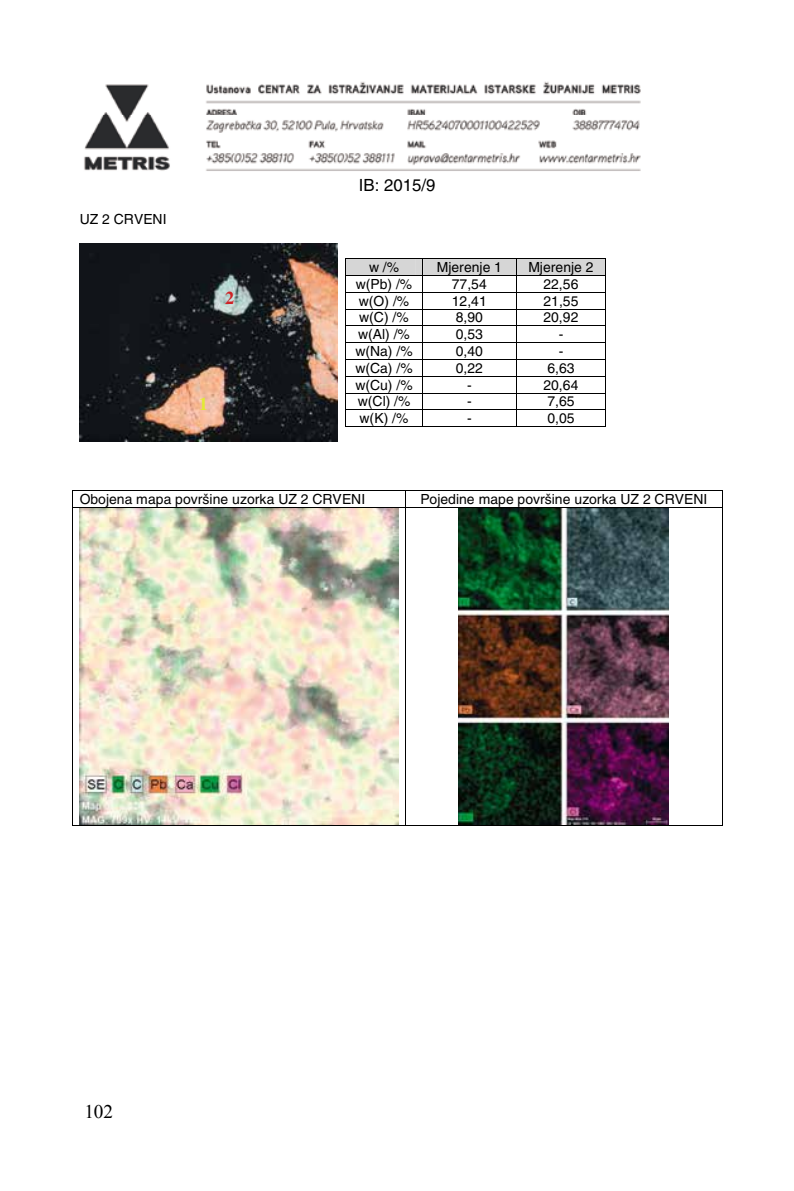
<style>
.page{position:relative;width:794px;height:1191px;background:#fff}
.page>*{position:absolute;margin:0;border:0;box-sizing:border-box;transform-origin:0 0}
.t1{font:19.25px "Times New Roman";color:#000}
.t2{font:700 18.2px "Times";color:#e2ea35}
.t3{font:700 18.2px "Times";color:#ce2325}
.t4{font:16.8px "Helvetica";letter-spacing:.005em;color:#000}
.t5{font:14px "Helvetica";color:#000}
</style>
<div class="page">
<img style="left:84px;top:81px;width:557px;height:90px">
<img style="left:80px;top:243px;width:258px;height:198px">
<svg style="left:345px;top:258px;width:261px;height:169px"></svg>
<hr style="left:72px;top:490px;width:333px;height:1px;background:#000">
<hr style="left:406px;top:490px;width:316px;height:1px;background:#000">
<img style="left:80px;top:508px;width:318px;height:317px">
<img style="left:459px;top:508px;width:210px;height:316px">
<svg style="left:72px;top:491px;width:1px;height:16px"></svg>
<hr style="left:72px;top:507px;width:333px;height:1px;background:#000">
<svg style="left:405px;top:490px;width:1px;height:17px"></svg>
<hr style="left:406px;top:507px;width:316px;height:1px;background:#000">
<svg style="left:722px;top:490px;width:1px;height:17px"></svg>
<hr style="left:72px;top:507px;width:1px;height:318px;background:#000">
<hr style="left:72px;top:825px;width:333px;height:1px;background:#000">
<hr style="left:405px;top:507px;width:1px;height:318px;background:#000">
<hr style="left:406px;top:825px;width:316px;height:1px;background:#000">
<hr style="left:722px;top:507px;width:1px;height:318px;background:#000">
<p class="t5" style="left:80px;top:211px;width:89px">UZ 2 CRVENI</p>
<h2 class="t3" style="left:225px;top:286px;width:11px">2</h2>
<h2 class="t2" style="left:199px;top:392px;width:11px">1</h2>
<p class="t4" style="left:359px;top:175px;width:78px">IB: 2015/9</p>
<p class="t5" style="left:369px;top:259px;width:32px">w /%</p>
<p class="t5" style="left:437px;top:259px;width:67px">Mjerenje 1</p>
<p class="t5" style="left:528px;top:259px;width:67px">Mjerenje 2</p>
<p class="t5" style="left:356px;top:275px;width:58px">w(Pb) /%</p>
<p class="t5" style="left:452px;top:275px;width:36px">77,54</p>
<p class="t5" style="left:543px;top:275px;width:36px">22,56</p>
<p class="t5" style="left:359px;top:292px;width:52px">w(O) /%</p>
<p class="t5" style="left:452px;top:292px;width:36px">12,41</p>
<p class="t5" style="left:543px;top:292px;width:36px">21,55</p>
<p class="t5" style="left:359px;top:309px;width:51px">w(C) /%</p>
<p class="t5" style="left:456px;top:309px;width:29px">8,90</p>
<p class="t5" style="left:543px;top:309px;width:36px">20,92</p>
<p class="t5" style="left:358px;top:326px;width:53px">w(Al) /%</p>
<p class="t5" style="left:456px;top:326px;width:29px">0,53</p>
<p class="t5" style="left:559px;top:326px;width:6px">-</p>
<p class="t5" style="left:355px;top:343px;width:59px">w(Na) /%</p>
<p class="t5" style="left:456px;top:343px;width:29px">0,40</p>
<p class="t5" style="left:559px;top:343px;width:6px">-</p>
<p class="t5" style="left:355px;top:359px;width:59px">w(Ca) /%</p>
<p class="t5" style="left:456px;top:359px;width:29px">0,22</p>
<p class="t5" style="left:547px;top:359px;width:29px">6,63</p>
<p class="t5" style="left:355px;top:376px;width:59px">w(Cu) /%</p>
<p class="t5" style="left:467px;top:376px;width:6px">-</p>
<p class="t5" style="left:543px;top:376px;width:36px">20,64</p>
<p class="t5" style="left:358px;top:393px;width:54px">w(Cl) /%</p>
<p class="t5" style="left:467px;top:393px;width:6px">-</p>
<p class="t5" style="left:547px;top:393px;width:29px">7,65</p>
<p class="t5" style="left:360px;top:410px;width:50px">w(K) /%</p>
<p class="t5" style="left:467px;top:410px;width:6px">-</p>
<p class="t5" style="left:547px;top:410px;width:29px">0,05</p>
<p class="t5" style="left:80px;top:490px;width:287px">Obojena mapa površine uzorka UZ 2 CRVENI</p>
<p class="t5" style="left:420px;top:490px;width:288px">Pojedine mape površine uzorka UZ 2 CRVENI</p>
<h1 class="t1" style="left:84px;top:1098px;width:30px">102</h1>
</div>
